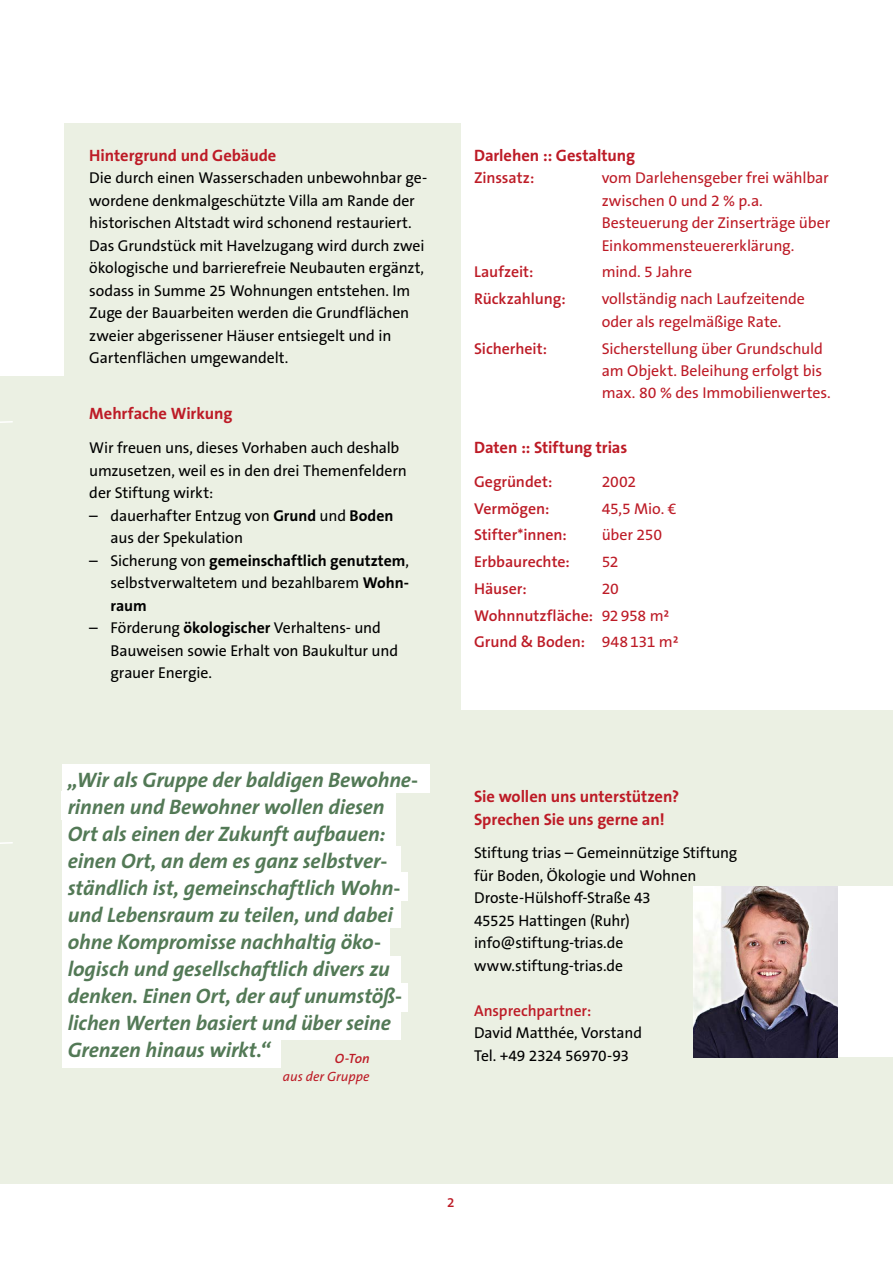
<style>
.page{position:relative;width:893px;height:1263px;background:#fff}
.page>*{position:absolute;margin:0;border:0;box-sizing:border-box;transform-origin:0 0}
.t1{font:italic 700 21px/27px "The Sans";letter-spacing:-.005em;color:#537956}
.t2{font:700 16.5px/22.5px "The Sans B7";letter-spacing:-.005em;color:#bd1b26}
.t3{font:15.75px/22.5px "The Sans B5 Plain";letter-spacing:-.01em;color:#000}
.t4{font:15.75px/22.5px "The Sans B5 Plain";letter-spacing:-.01em;color:#bd1b26}
.t5{font:600 15.75px/26.7px "The Sans B6";letter-spacing:-.005em;color:#bd1b26}
.t6{font:700 15.75px "The Sans B7";color:#000}
.t7{font:italic 13.5px "The Sans B5 Plain";color:#bd1b26}
.t8{font:italic 600 13.5px "The Sans B6";color:#bd1b26}
.t9{font:600 13.5px "The Sans B6";color:#bd1b26}
.s1{font-family:"The Sans B7";font-weight:700}
.s2{font-family:"The Sans B5 Plain";font-weight:400}
.s3{font-family:"The Sans Expert";font-weight:400}
</style>
<div class="page">
<div style="left:0;top:123px;width:893px;height:1060px;background:#ebf0e3"></div>
<div style="left:461px;top:123px;width:432px;height:587px;background:#fff"></div>
<div style="left:0;top:123px;width:64px;height:253px;background:#fff"></div>
<div style="left:693px;top:886px;width:200px;height:171px;background:#fff"></div>
<img style="left:693px;top:886px;width:145px;height:171px">
<div style="left:62px;top:791px;width:334px;height:29px;background:#fff"></div>
<div style="left:62px;top:764px;width:367px;height:28px;background:#fff"></div>
<div style="left:62px;top:818px;width:334px;height:29px;background:#fff"></div>
<div style="left:62px;top:846px;width:338px;height:28px;background:#fff"></div>
<div style="left:62px;top:872px;width:345px;height:29px;background:#fff"></div>
<div style="left:62px;top:899px;width:338px;height:29px;background:#fff"></div>
<div style="left:62px;top:928px;width:327px;height:29px;background:#fff"></div>
<div style="left:62px;top:956px;width:338px;height:28px;background:#fff"></div>
<div style="left:62px;top:983px;width:345px;height:29px;background:#fff"></div>
<div style="left:62px;top:1039px;width:219px;height:28px;background:#fff"></div>
<div style="left:62px;top:1011px;width:338px;height:29px;background:#fff"></div>
<svg style="left:0;top:421px;width:13px;height:2px"></svg>
<svg style="left:0;top:842px;width:13px;height:2px"></svg>
<p class="t2" style="left:89px;top:144px;width:189px">Hintergrund und Gebäude</p>
<p class="t3" style="left:89px;top:167px;width:339px">Die durch einen Wasserschaden unbewohnbar ge&shy;wordene denkmalgeschützte Villa am Rande der historischen Altstadt wird schonend restauriert.<br>Das Grundstück mit Havelzugang wird durch zwei ökologische und barrierefreie Neubauten ergänzt, sodass in Summe 25 Wohnungen entstehen. Im Zuge der Bauarbeiten werden die Grundflächen zweier abgerissener Häuser entsiegelt und in Gartenflächen umgewandelt.</p>
<p class="t2" style="left:89px;top:403px;width:145px">Mehrfache Wirkung</p>
<p class="t3" style="left:89px;top:437px;width:319px">Wir freuen uns, dieses Vorhaben auch deshalb umzusetzen, weil es in den drei Themenfeldern der Stiftung wirkt:</p>
<p class="t3" style="left:111px;top:505px;width:284px;text-indent:-21px">– dauerhafter Entzug von <span class="s1">Grund</span> und <span class="s1">Boden </span>aus der Spekulation</p>
<p class="t6" style="left:89px;top:552px;width:321px"><span class="s2">– Sicherung von</span> gemeinschaftlich genutztem<span class="s2">,</span></p>
<p class="t3" style="left:111px;top:572px;width:300px">selbstverwaltetem und bezahlbarem <span class="s1">Wohn-</span></p>
<p class="t6" style="left:111px;top:597px;width:38px">raum</p>
<p class="t3" style="left:111px;top:617px;width:289px;text-indent:-21px">– Förderung <span class="s1">ökologischer</span> Verhaltens- und<br>Bauweisen sowie Erhalt von Baukultur und grauer Energie.</p>
<p class="t1" style="left:68px;top:766px;width:352px">„Wir als Gruppe der baldigen Bewohne&shy;rinnen und Bewohner wollen diesen Ort als einen der Zukunft aufbauen: einen Ort, an dem es ganz selbstver&shy;ständlich ist, gemeinschaftlich Wohn&shy;und Lebensraum zu teilen, und dabei ohne Kompromisse nachhaltig öko&shy;logisch und gesellschaftlich divers zu denken. Einen Ort, der auf unumstöß&shy;lichen Werten basiert und über seine Grenzen hinaus wirkt.“</p>
<p class="t8" style="left:335px;top:1052px;width:36px">O-Ton</p>
<p class="t7" style="left:283px;top:1070px;width:88px">aus der Gruppe</p>
<p class="t2" style="left:474px;top:144px;width:162px">Darlehen :: Gestaltung</p>
<p class="t5" style="left:474px;top:165px;width:62px">Zinssatz:</p>
<p class="t4" style="left:602px;top:167px;width:230px">vom Darlehensgeber frei wählbar zwischen 0 und 2 % p.a.<br>Besteuerung der Zinserträge über<br>Einkommensteuererklärung.</p>
<p class="t5" style="left:474px;top:259px;width:61px">Laufzeit:</p>
<p class="t4" style="left:602px;top:261px;width:92px">mind. 5 Jahre</p>
<p class="t5" style="left:474px;top:286px;width:93px">Rückzahlung:</p>
<p class="t4" style="left:602px;top:288px;width:205px">vollständig nach Laufzeitende oder als regelmäßige Rate.</p>
<p class="t5" style="left:474px;top:335px;width:74px">Sicherheit:</p>
<p class="t4" style="left:602px;top:337px;width:231px">Sicherstellung über Grundschuld am Objekt. Beleihung erfolgt bis max. 80 % des Immobilienwertes.</p>
<p class="t2" style="left:474px;top:437px;width:155px">Daten :: Stiftung trias</p>
<p class="t5" style="left:474px;top:469px;width:80px">Gegründet:</p>
<p class="t4" style="left:602px;top:471px;width:36px">2002</p>
<p class="t5" style="left:474px;top:495px;width:77px">Vermögen:</p>
<p class="t4" style="left:602px;top:498px;width:76px">45,5 Mio. €</p>
<p class="t5" style="left:474px;top:522px;width:94px">Stifter*innen:</p>
<p class="t4" style="left:602px;top:524px;width:62px">über 250</p>
<p class="t5" style="left:474px;top:549px;width:97px">Erbbaurechte:</p>
<p class="t4" style="left:602px;top:551px;width:18px">52</p>
<p class="t5" style="left:474px;top:576px;width:54px">Häuser:</p>
<p class="t4" style="left:602px;top:578px;width:19px">20</p>
<p class="t5" style="left:474px;top:602px;width:206px">Wohnnutzfläche: <span class="s2">92958 m</span><span class="s3">C<br></span>Grund &amp; Boden: <span class="s2">948131 m</span><span class="s3">C</span></p>
<p class="t2" style="left:474px;top:786px;width:207px">Sie wollen uns unterstützen?<br>Sprechen Sie uns gerne an!</p>
<p class="t3" style="left:474px;top:842px;width:265px">Stiftung trias – Gemeinnützige Stiftung für Boden, Ökologie und Wohnen<br>Droste-Hülshoff-Straße 43<br>45525 Hattingen (Ruhr) info@stiftung-trias.de www.stiftung-trias.de</p>
<p class="t5" style="left:474px;top:998px;width:119px">Ansprechpartner:</p>
<p class="t3" style="left:474px;top:1022px;width:169px">David Matthée, Vorstand<br>Tel. +49 2324 56970-93</p>
<p class="t9" style="left:447px;top:1195px;width:9px">2</p>
</div>
